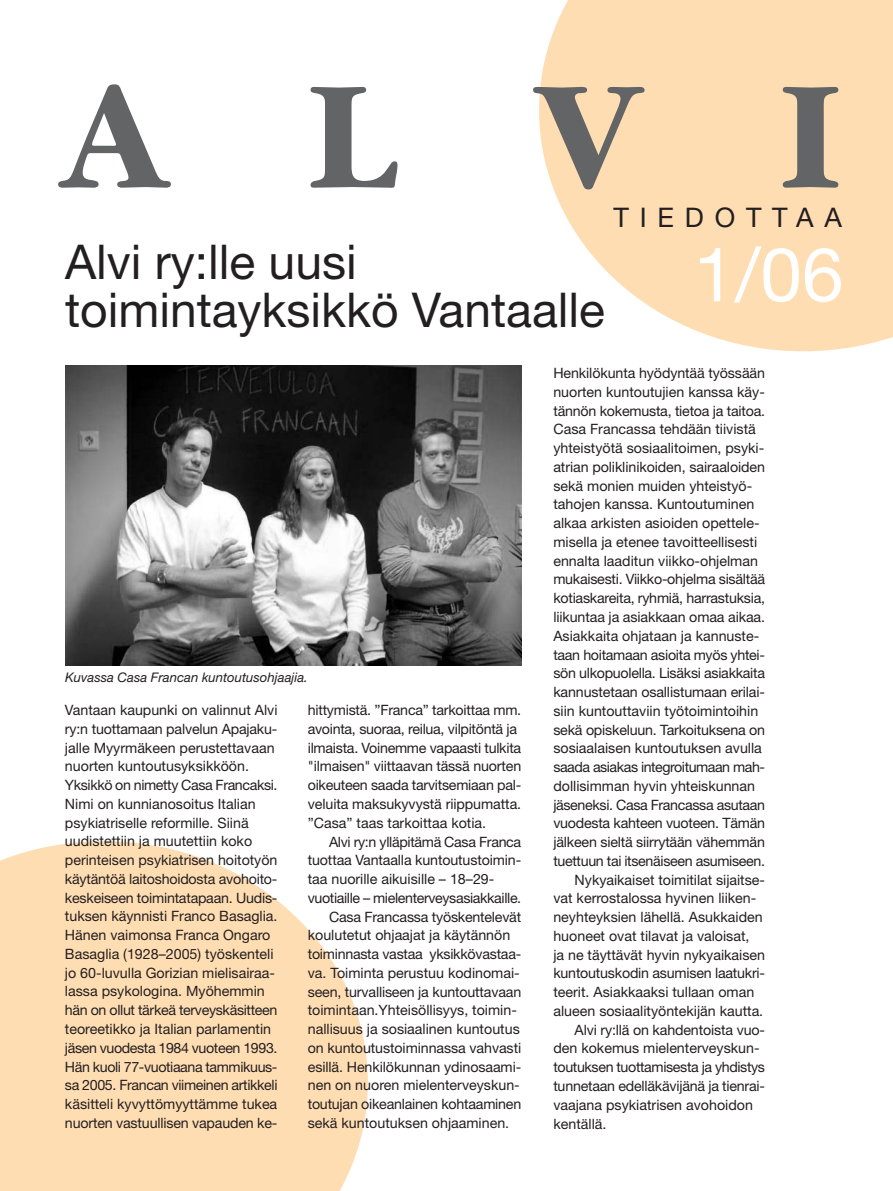
<style>
.page{position:relative;width:893px;height:1191px;background:#fff}
.page>*{position:absolute;margin:0;border:0;box-sizing:border-box;transform-origin:0 0}
.t1{font:75px "Helvetica Neue";color:#fff}
.t2{font:48px/48px "Helvetica Neue";color:#231f20}
.t3{font:27px "Helvetica Neue";letter-spacing:.4em;color:#231f20}
.t4{font:14.25px/18.8px "Helvetica Neue";letter-spacing:-.005em;color:#231f20}
.t5{font:14.25px "Helvetica Neue";letter-spacing:-.025em;color:#231f20}
.t6{font:14.25px "Helvetica Neue";letter-spacing:-.03em;color:#231f20}
.t7{font:italic 13.2px "Helvetica Neue";color:#231f20}
</style>
<div class="page">
<svg style="left:0;top:841px;width:368px;height:349px;fill:#ffddb3"></svg>
<svg style="left:540px;top:0;width:353px;height:351px;fill:#ffddb3"></svg>
<svg style="left:58px;top:84px;width:113px;height:104px"></svg>
<svg style="left:310px;top:87px;width:87px;height:101px"></svg>
<svg style="left:533px;top:86px;width:111px;height:103px"></svg>
<svg style="left:783px;top:87px;width:55px;height:101px"></svg>
<img style="left:65px;top:365px;width:456px;height:300px">
<h2 class="t2" style="left:65px;top:243px;width:541px">Alvi ry:lle uusi toimintayksikkö Vantaalle</h2>
<h3 class="t3" style="left:613px;top:208px;width:230px">TIEDOTTAA</h3>
<h1 class="t1" style="left:693px;top:248px;width:152px">1/06</h1>
<p class="t7" style="left:65px;top:672px;width:244px">Kuvassa Casa Francan kuntoutusohjaajia.</p>
<p class="t4" style="left:65px;top:702px;width:214px">Vantaan kaupunki on valinnut Alvi ry:n tuottamaan palvelun Apajaku&shy;jalle Myyrmäkeen perustettavaan nuorten kuntoutusyksikköön.<br>Yksikkö on nimetty Casa Francaksi.<br>Nimi on kunnianosoitus Italian psykiatriselle reformille. Siinä uudistettiin ja muutettiin koko perinteisen psykiatrisen hoitotyön käytäntöä laitoshoidosta avohoito&shy;keskeiseen toimintatapaan. Uudis&shy;tuksen käynnisti Franco Basaglia.<br>Hänen vaimonsa Franca Ongaro Basaglia (1928–2005) työskenteli jo 60-luvulla Gorizian mielisairaa&shy;lassa psykologina. Myöhemmin hän on ollut tärkeä terveyskäsitteen teoreetikko ja Italian parlamentin jäsen vuodesta 1984 vuoteen 1993.<br>Hän kuoli 77-vuotiaana tammikuus&shy;sa 2005. Francan viimeinen artikkeli käsitteli kyvyttömyyttämme tukea nuorten vastuullisen vapauden ke-</p>
<p class="t4" style="left:308px;top:702px;width:215px">hittymistä. ”Franca” tarkoittaa mm. avointa, suoraa, reilua, vilpitöntä ja ilmaista. Voinemme vapaasti tulkita "ilmaisen" viittaavan tässä nuorten oikeuteen saada tarvitsemiaan pal&shy;veluita maksukyvystä riippumatta. ”Casa” taas tarkoittaa kotia.</p>
<p class="t5" style="left:329px;top:836px;width:194px">Alvi ry:n ylläpitämä Casa Franca</p>
<p class="t4" style="left:308px;top:852px;width:215px">tuottaa Vantaalla kuntoutustoimin-</p>
<p class="t4" style="left:308px;top:871px;width:188px">taa nuorille aikuisille – 18–29-</p>
<p class="t5" style="left:308px;top:892px;width:215px">vuotiaille – mielenterveysasiakkaille.</p>
<p class="t4" style="left:329px;top:908px;width:194px">Casa Francassa työskentelevät</p>
<p class="t4" style="left:308px;top:927px;width:204px">koulutetut ohjaajat ja käytännön</p>
<p class="t4" style="left:308px;top:946px;width:215px">toiminnasta vastaa yksikkövastaa-</p>
<p class="t4" style="left:308px;top:964px;width:213px">va. Toiminta perustuu kodinomai-</p>
<p class="t4" style="left:308px;top:983px;width:215px">seen, turvalliseen ja kuntouttavaan</p>
<p class="t4" style="left:308px;top:1002px;width:211px">toimintaan.Yhteisöllisyys, toimin-</p>
<p class="t4" style="left:308px;top:1021px;width:213px">nallisuus ja sosiaalinen kuntoutus</p>
<p class="t4" style="left:308px;top:1039px;width:215px">on kuntoutustoiminnassa vahvasti</p>
<p class="t4" style="left:308px;top:1058px;width:215px">esillä. Henkilökunnan ydinosaami-</p>
<p class="t4" style="left:308px;top:1077px;width:213px">nen on nuoren mielenterveyskun-</p>
<p class="t4" style="left:308px;top:1096px;width:215px">toutujan oikeanlainen kohtaaminen</p>
<p class="t4" style="left:308px;top:1114px;width:203px">sekä kuntoutuksen ohjaaminen.</p>
<p class="t4" style="left:553px;top:365px;width:213px">Henkilökunta hyödyntää työssään</p>
<p class="t4" style="left:553px;top:384px;width:213px">nuorten kuntoutujien kanssa käy-</p>
<p class="t4" style="left:553px;top:402px;width:213px">tännön kokemusta, tietoa ja taitoa.</p>
<p class="t4" style="left:553px;top:421px;width:204px">Casa Francassa tehdään tiivistä</p>
<p class="t4" style="left:553px;top:440px;width:212px">yhteistyötä sosiaalitoimen, psyki-</p>
<p class="t4" style="left:553px;top:459px;width:213px">atrian poliklinikoiden, sairaaloiden</p>
<p class="t4" style="left:553px;top:477px;width:200px">sekä monien muiden yhteistyö-</p>
<p class="t4" style="left:553px;top:496px;width:202px">tahojen kanssa. Kuntoutuminen</p>
<p class="t4" style="left:553px;top:515px;width:208px">alkaa arkisten asioiden opettele-</p>
<p class="t4" style="left:553px;top:534px;width:205px">misella ja etenee tavoitteellisesti</p>
<p class="t4" style="left:553px;top:552px;width:206px">ennalta laaditun viikko-ohjelman</p>
<p class="t4" style="left:553px;top:571px;width:213px">mukaisesti. Viikko-ohjelma sisältää</p>
<p class="t4" style="left:553px;top:590px;width:213px">kotiaskareita, ryhmiä, harrastuksia,</p>
<p class="t4" style="left:553px;top:609px;width:213px">liikuntaa ja asiakkaan omaa aikaa.</p>
<p class="t4" style="left:553px;top:627px;width:207px">Asiakkaita ohjataan ja kannuste-</p>
<p class="t4" style="left:553px;top:646px;width:213px">taan hoitamaan asioita myös yhtei-</p>
<p class="t4" style="left:553px;top:665px;width:213px">sön ulkopuolella. Lisäksi asiakkaita</p>
<p class="t4" style="left:553px;top:684px;width:213px">kannustetaan osallistumaan erilai-</p>
<p class="t4" style="left:553px;top:702px;width:206px">siin kuntouttaviin työtoimintoihin</p>
<p class="t4" style="left:553px;top:721px;width:213px">sekä opiskeluun. Tarkoituksena on</p>
<p class="t4" style="left:553px;top:740px;width:210px">sosiaalaisen kuntoutuksen avulla</p>
<p class="t6" style="left:553px;top:761px;width:213px">saada asiakas integroitumaan mah-</p>
<p class="t4" style="left:553px;top:777px;width:203px">dollisimman hyvin yhteiskunnan</p>
<p class="t5" style="left:553px;top:799px;width:213px">jäseneksi. Casa Francassa asutaan</p>
<p class="t4" style="left:553px;top:815px;width:213px">vuodesta kahteen vuoteen. Tämän</p>
<p class="t4" style="left:553px;top:834px;width:213px">jälkeen sieltä siirrytään vähemmän</p>
<p class="t5" style="left:553px;top:855px;width:213px">tuettuun tai itsenäiseen asumiseen.</p>
<p class="t4" style="left:574px;top:871px;width:192px">Nykyaikaiset toimitilat sijaitse-</p>
<p class="t4" style="left:553px;top:890px;width:204px">vat kerrostalossa hyvinen liiken-</p>
<p class="t4" style="left:553px;top:909px;width:211px">neyhteyksien lähellä. Asukkaiden</p>
<p class="t4" style="left:553px;top:927px;width:198px">huoneet ovat tilavat ja valoisat,</p>
<p class="t4" style="left:553px;top:946px;width:213px">ja ne täyttävät hyvin nykyaikaisen</p>
<p class="t4" style="left:553px;top:965px;width:213px">kuntoutuskodin asumisen laatukri-</p>
<p class="t4" style="left:553px;top:984px;width:202px">teerit. Asiakkaaksi tullaan oman</p>
<p class="t4" style="left:553px;top:1002px;width:211px">alueen sosiaalityöntekijän kautta.</p>
<p class="t4" style="left:574px;top:1021px;width:192px">Alvi ry:llä on kahdentoista vuo-</p>
<p class="t4" style="left:553px;top:1040px;width:208px">den kokemus mielenterveyskun-</p>
<p class="t5" style="left:553px;top:1062px;width:213px">toutuksen tuottamisesta ja yhdistys</p>
<p class="t4" style="left:553px;top:1077px;width:213px">tunnetaan edelläkävijänä ja tienrai-</p>
<p class="t4" style="left:553px;top:1096px;width:201px">vaajana psykiatrisen avohoidon</p>
<p class="t4" style="left:553px;top:1115px;width:55px">kentällä.</p>
</div>
